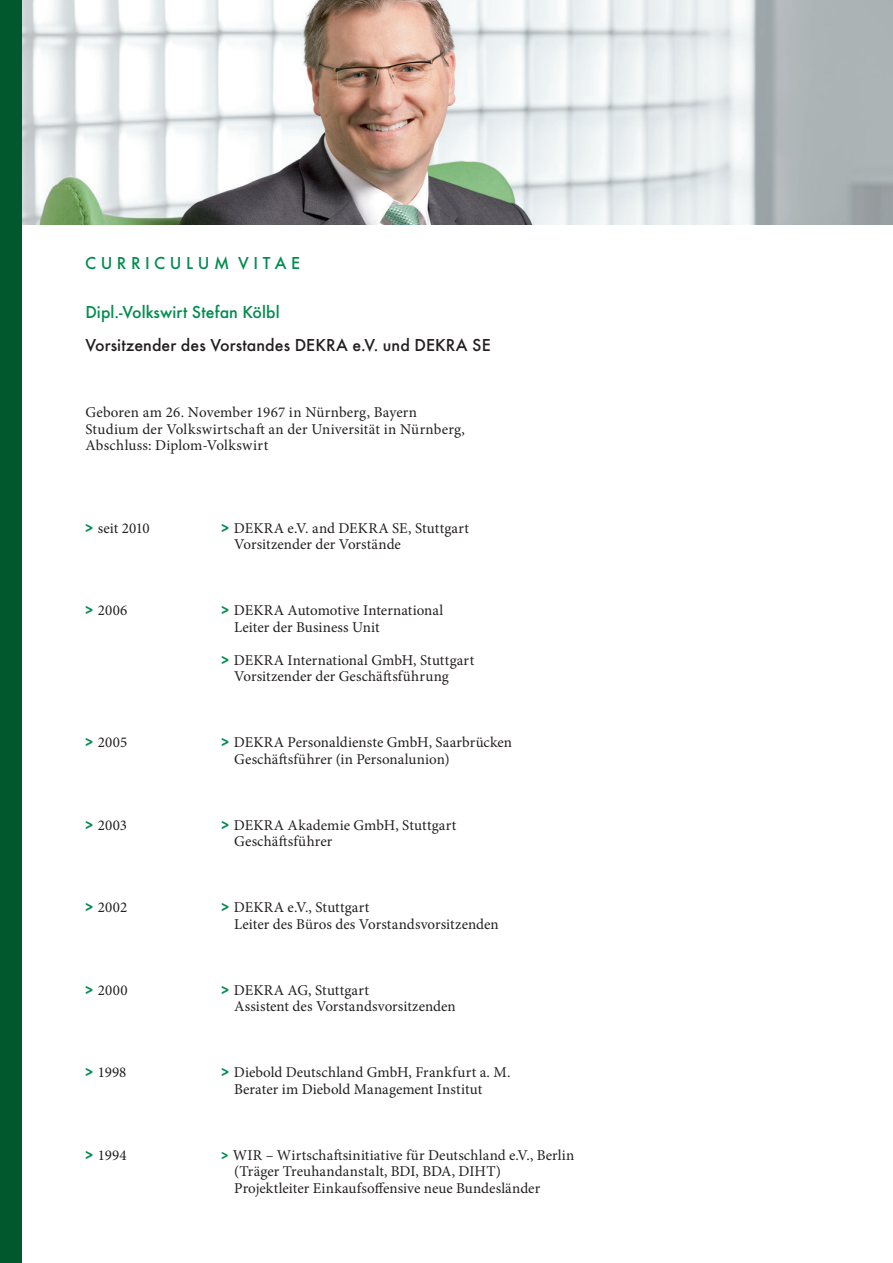
<style>
.page{position:relative;width:893px;height:1263px;background:#fff}
.page>*{position:absolute;margin:0;border:0;box-sizing:border-box;transform-origin:0 0}
.t1{font:500 18px "Futura T";letter-spacing:.005em;color:#231f20}
.t2{font:500 18px "Futura T";letter-spacing:.005em;color:#008c4e}
.t3{font:15px/16.5px "Minion Pro";letter-spacing:.005em;color:#231f20}
.s1{font-family:"Futura T Dem";color:#008c4e}
.s2{font-family:"Futura T Dem";font-size:13.5px;color:#008c4e}
</style>
<div class="page">
<img style="left:21px;top:0;width:872px;height:224px">
<div style="left:0;top:0;width:21px;height:1263px;background:#00582c"></div>
<p class="t2" style="left:85px;top:252px;width:217px">C U R R I C U L U M V I T A E</p>
<p class="t2" style="left:85px;top:301px;width:196px">Dipl.-Volkswirt Stefan Kölbl</p>
<p class="t1" style="left:85px;top:334px;width:407px">Vorsitzender des Vorstandes DEKRA e.V. und DEKRA SE</p>
<p class="t3" style="left:85px;top:404px;width:381px">Geboren am 26. November 1967 in Nürnberg, Bayern<br>Studium der Volkswirtschaft an der Universität in Nürnberg,<br>Abschluss: Diplom-Volkswirt</p>
<p class="t3" style="left:85px;top:520px;width:66px"><span class="s1">&gt;</span> seit 2010</p>
<p class="t3" style="left:234px;top:520px;width:236px;text-indent:-13px"><span class="s1">&gt;</span> DEKRA e.V. and DEKRA SE, Stuttgart<br>Vorsitzender der Vorstände</p>
<p class="t3" style="left:85px;top:602px;width:44px"><span class="s1">&gt;</span> 2006</p>
<p class="t3" style="left:234px;top:602px;width:211px;text-indent:-13px"><span class="s1">&gt;</span> DEKRA Automotive International<br>Leiter der Business Unit</p>
<p class="t3" style="left:234px;top:652px;width:242px;text-indent:-13px"><span class="s1">&gt;</span> DEKRA International GmbH, Stuttgart<br>Vorsitzender der Geschäftsführung</p>
<p class="t3" style="left:85px;top:734px;width:43px"><span class="s1">&gt;</span> 2005</p>
<p class="t3" style="left:234px;top:734px;width:279px;text-indent:-13px"><span class="s1">&gt;</span> DEKRA Personaldienste GmbH, Saarbrücken<br>Geschäftsführer (in Personalunion)</p>
<p class="t3" style="left:85px;top:817px;width:43px"><span class="s1">&gt;</span> 2003</p>
<p class="t3" style="left:234px;top:817px;width:224px;text-indent:-13px"><span class="s1">&gt;</span> DEKRA Akademie GmbH, Stuttgart<br>Geschäftsführer</p>
<p class="t3" style="left:85px;top:899px;width:43px"><span class="s1">&gt;</span> 2002</p>
<p class="t3" style="left:234px;top:899px;width:266px;text-indent:-13px"><span class="s1">&gt;</span> DEKRA e.V., Stuttgart<br>Leiter des Büros des Vorstandsvorsitzenden</p>
<p class="t3" style="left:85px;top:982px;width:44px"><span class="s1">&gt;</span> 2000</p>
<p class="t3" style="left:234px;top:982px;width:223px;text-indent:-13px"><span class="s1">&gt;</span> DEKRA AG, Stuttgart<br>Assistent des Vorstandsvorsitzenden</p>
<p class="t3" style="left:85px;top:1064px;width:43px"><span class="s1">&gt;</span> 1998</p>
<p class="t3" style="left:234px;top:1064px;width:278px;text-indent:-13px"><span class="s1">&gt;</span> Diebold Deutschland GmbH, Frankfurt a. M.<br>Berater im Diebold Management Institut</p>
<p class="t3" style="left:85px;top:1147px;width:43px"><span class="s1">&gt;</span> 1994</p>
<p class="t3" style="left:234px;top:1147px;width:342px;text-indent:-13px"><span class="s2">&gt;</span> WIR – Wirtschaftsinitiative für Deutschland e.V., Berlin (Träger Treuhandanstalt, BDI, BDA, DIHT)<br>Projektleiter Einkaufsoffensive neue Bundesländer</p>
</div>
